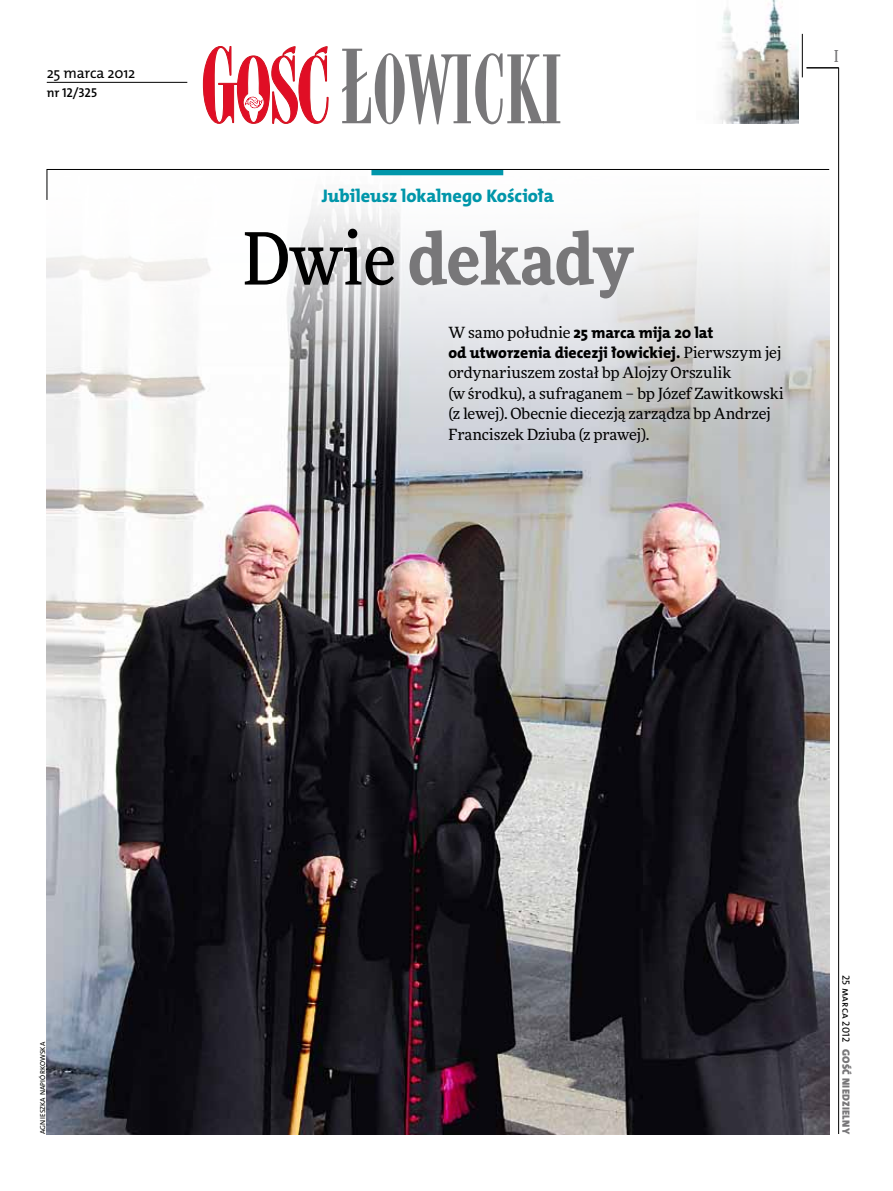
<style>
.page{position:relative;width:893px;height:1191px;background:#fff}
.page>*{position:absolute;margin:0;border:0;box-sizing:border-box;transform-origin:0 0}
.t1{font:900 72px "Freeday Narrow";color:#787779}
.t2{font:18.3px "The Mix HP8 Ex Bld";color:#0096aa}
.t3{font:500 16.5px "Freeday Narrow";color:#787779;scale:.9 1}
.t4{font:15.75px/20.4px "The Mix HP8 Ex Bld";letter-spacing:-.005em;color:#000}
.t5{font:15.45px/20.4px "Freeday News";letter-spacing:-.01em;color:#000}
.t6{font:14.85px "The Mix HP5 Plain";letter-spacing:-.015em;color:#000}
.t7{font:12.9px "The Mix HP6 Se Bld";letter-spacing:-.015em;color:#000}
.t8{font:10.5px "The Mix HP9 Blk";letter-spacing:.025em;color:#787779}
.t9{font:10.5px "The Mix HP5 Plain";color:#000}
.t10{font:7.2px "The Mix HP5 Plain";letter-spacing:.015em;color:#000}
.s1{font-weight:500;color:#000}
.s2{font-family:"Freeday News";font-size:15.45px}
</style>
<div class="page">
<hr style="left:838px;top:68px;width:1px;height:1066px;background:#000">
<hr style="left:802px;top:34px;width:1px;height:43px;background:#000">
<img style="left:719px;top:0;width:79px;height:123px">
<svg style="left:203px;top:46px;width:126px;height:78px"></svg>
<svg style="left:342px;top:49px;width:218px;height:75px"></svg>
<hr style="left:806px;top:68px;width:33px;height:1px;background:#000">
<img style="left:47px;top:200px;width:782px;height:934px">
<hr style="left:47px;top:82px;width:140px;height:1px;background:#000">
<svg style="left:47px;top:169px;width:783px;height:31px"></svg>
<p class="t6" style="left:47px;top:63px;width:90px">25 marca 2012</p>
<p class="t7" style="left:47px;top:85px;width:52px">nr 12/325</p>
<p class="t2" style="left:322px;top:184px;width:234px">Jubileusz lokalnego Kościoła</p>
<h1 class="t1" style="left:243px;top:212px;width:391px"><span class="s1">Dwie</span> dekady</h1>
<p class="t4" style="left:448px;top:322px;width:335px"><span class="s2">W samo południe</span> 25 marca mija 20 lat<br>od utworzenia diecezji łowickiej. <span class="s2">Pierwszym jej</span></p>
<p class="t5" style="left:448px;top:362px;width:337px">ordynariuszem został bp Alojzy Orszulik<br>(w środku), a sufraganem – bp Józef Zawitkowski (z lewej). Obecnie diecezją zarządza bp Andrzej Franciszek Dziuba (z prawej).</p>
<p class="t3" style="left:834px;top:46px;width:6px">I</p>
<p class="t10" style="left:38px;top:1134px;width:93px;rotate:-90deg">agnieszka napiórkowska</p>
<p class="t9" style="left:853px;top:974px;width:69px;rotate:90deg">25 marca 2012</p>
<p class="t8" style="left:853px;top:1049px;width:86px;rotate:90deg">Gość Niedzielny</p>
</div>
